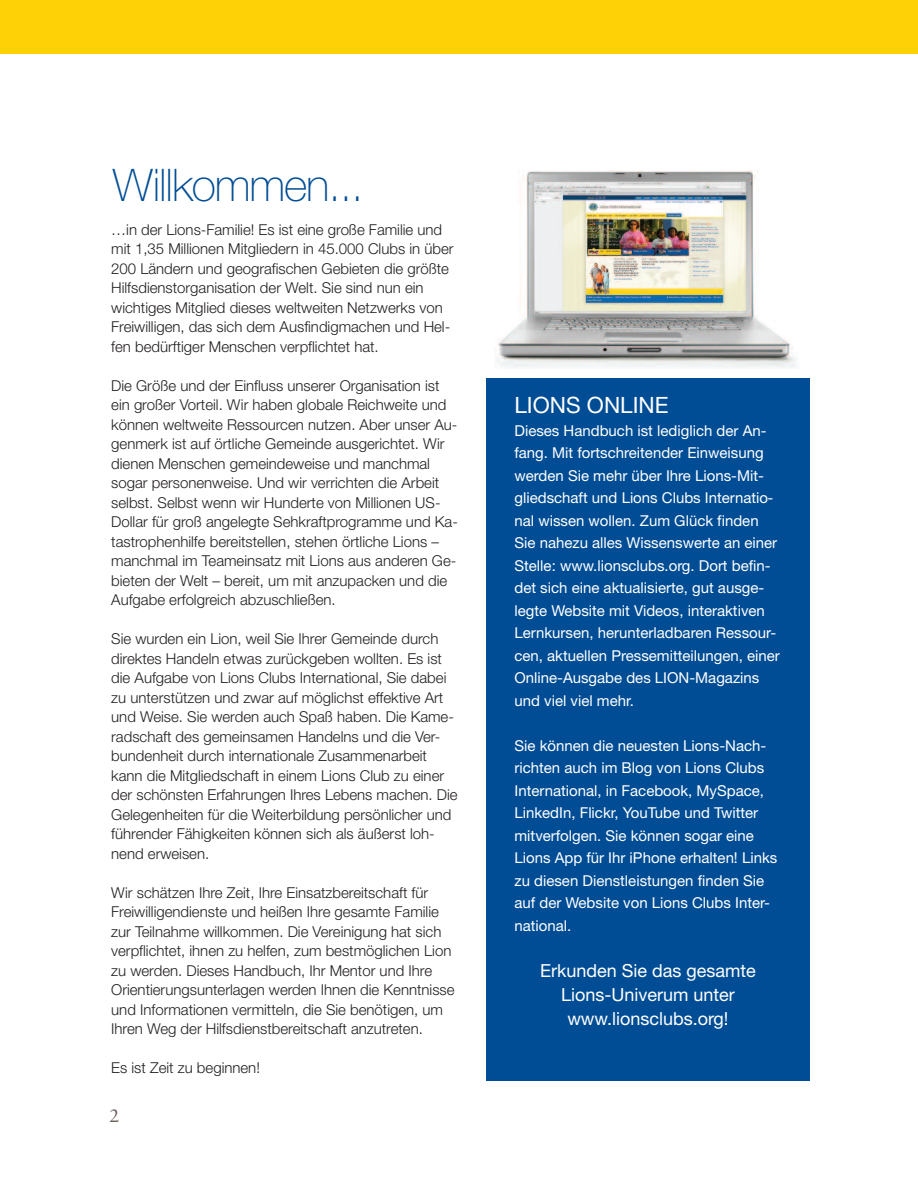
<style>
.page{position:relative;width:918px;height:1188px;background:#fff}
.page>*{position:absolute;margin:0;border:0;box-sizing:border-box;transform-origin:0 0}
.t1{font:100 45px "Helvetica Neue";letter-spacing:-.025em;color:#014d95}
.t2{font:22.5px "Helvetica Neue";color:#fff}
.t3{font:18px/24px "Helvetica Neue";color:#fff;text-align:center}
.t4{font:18px "Sabon";color:#6d605d}
.t5{font:300 15px/19.5px "Helvetica Neue";color:#231f20}
.t6{font:15px/22.5px "Helvetica Neue";color:#fff}
</style>
<div class="page">
<div style="left:486px;top:378px;width:324px;height:702px;background:#014d95"></div>
<img style="left:495px;top:170px;width:302px;height:198px">
<div style="left:0;top:0;width:918px;height:54px;background:#fed006"></div>
<h1 class="t1" style="left:113px;top:169px;width:252px">Willkommen...</h1>
<p class="t5" style="left:111px;top:221px;width:344px">…in der Lions-Familie! Es ist eine große Familie und mit 1,35 Millionen Mitgliedern in 45.000 Clubs in über 200 Ländern und geografischen Gebieten die größte Hilfsdienstorganisation der Welt. Sie sind nun ein wichtiges Mitglied dieses weltweiten Netzwerks von Freiwilligen, das sich dem Ausfindigmachen und Hel&shy;fen bedürftiger Menschen verpflichtet hat.</p>
<p class="t5" style="left:111px;top:377px;width:348px">Die Größe und der Einfluss unserer Organisation ist ein großer Vorteil. Wir haben globale Reichweite und können weltweite Ressourcen nutzen. Aber unser Au&shy;genmerk ist auf örtliche Gemeinde ausgerichtet. Wir dienen Menschen gemeindeweise und manchmal sogar personenweise. Und wir verrichten die Arbeit selbst. Selbst wenn wir Hunderte von Millionen US-Dollar für groß angelegte Sehkraftprogramme und Ka&shy;tastrophenhilfe bereitstellen, stehen örtliche Lions – manchmal im Teameinsatz mit Lions aus anderen Ge&shy;bieten der Welt – bereit, um mit anzupacken und die Aufgabe erfolgreich abzuschließen.</p>
<p class="t5" style="left:111px;top:631px;width:348px">Sie wurden ein Lion, weil Sie Ihrer Gemeinde durch direktes Handeln etwas zurückgeben wollten. Es ist die Aufgabe von Lions Clubs International, Sie dabei zu unterstützen und zwar auf möglichst effektive Art und Weise. Sie werden auch Spaß haben. Die Kame&shy;radschaft des gemeinsamen Handelns und die Ver&shy;bundenheit durch internationale Zusammenarbeit kann die Mitgliedschaft in einem Lions Club zu einer der schönsten Erfahrungen Ihres Lebens machen. Die Gelegenheiten für die Weiterbildung persönlicher und führender Fähigkeiten können sich als äußerst loh&shy;nend erweisen.</p>
<p class="t5" style="left:111px;top:884px;width:345px">Wir schätzen Ihre Zeit, Ihre Einsatzbereitschaft für Freiwilligendienste und heißen Ihre gesamte Familie zur Teilnahme willkommen. Die Vereinigung hat sich verpflichtet, ihnen zu helfen, zum bestmöglichen Lion zu werden. Dieses Handbuch, Ihr Mentor und Ihre Orientierungsunterlagen werden Ihnen die Kenntnisse und Informationen vermitteln, die Sie benötigen, um Ihren Weg der Hilfsdienstbereitschaft anzutreten.</p>
<p class="t5" style="left:111px;top:1060px;width:150px">Es ist Zeit zu beginnen!</p>
<p class="t4" style="left:110px;top:1108px;width:12px">2</p>
<h2 class="t2" style="left:514px;top:397px;width:156px">LIONS ONLINE</h2>
<p class="t6" style="left:514px;top:421px;width:267px">Dieses Handbuch ist lediglich der An&shy;fang. Mit fortschreitender Einweisung werden Sie mehr über Ihre Lions-Mit&shy;gliedschaft und Lions Clubs Internatio&shy;nal wissen wollen. Zum Glück finden Sie nahezu alles Wissenswerte an einer Stelle: www.lionsclubs.org. Dort befin&shy;det sich eine aktualisierte, gut ausge&shy;legte Website mit Videos, interaktiven Lernkursen, herunterladbaren Ressour&shy;cen, aktuellen Pressemitteilungen, einer Online-Ausgabe des LION-Magazins und viel viel mehr.</p>
<p class="t6" style="left:515px;top:736px;width:264px">Sie können die neuesten Lions-Nach&shy;richten auch im Blog von Lions Clubs International, in Facebook, MySpace, LinkedIn, Flickr, YouTube und Twitter mitverfolgen. Sie können sogar eine Lions App für Ihr iPhone erhalten! Links zu diesen Dienstleistungen finden Sie auf der Website von Lions Clubs Inter&shy;national.</p>
<p class="t3" style="left:540px;top:961px;width:217px">Erkunden Sie das gesamte<br>Lions-Univerum unter www.lionsclubs.org!</p>
</div>
